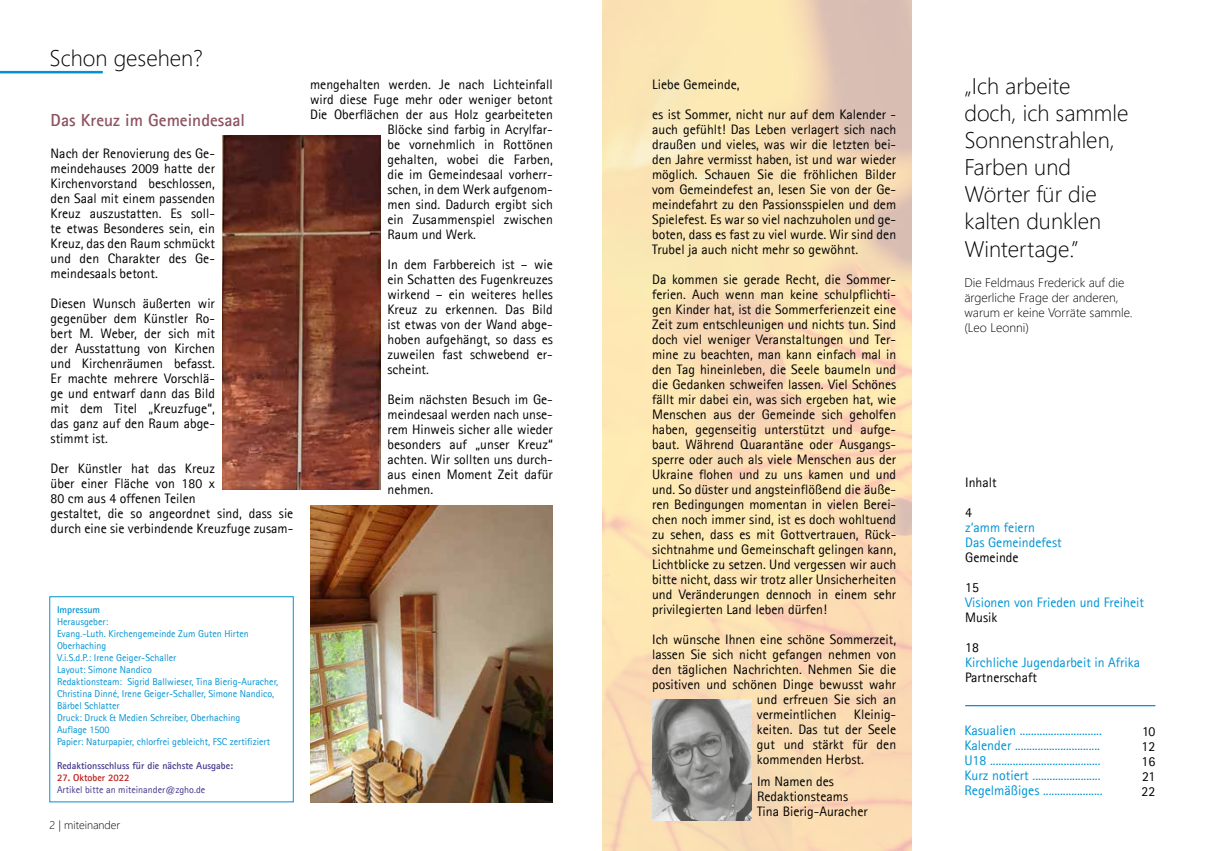
<style>
.page{position:relative;width:1205px;height:851px;background:#fff}
.page>*{position:absolute;margin:0;border:0;box-sizing:border-box;transform-origin:0 0}
.t1{font:300 22.5px/27px "Segoe UI";color:#000}
.t2{font:700 17.5px "Agfa Rotis Sans Serif";color:#8d525f}
.t3{font:13.88px/15.1px "Agfa Rotis Sans Serif";color:#0093d3}
.t4{font:13.75px/15px "Agfa Rotis Sans Serif";color:#000;text-align:justify}
.t5{font:13.75px/15px "Agfa Rotis Sans Serif";color:#0093d3}
.t6{font:300 12.5px/15px "Segoe UI";color:#000}
.t7{font:300 11.25px "Segoe UI";color:#000}
.t8{font:10px/12px "Agfa Rotis Sans Serif";color:#0093d3}
.t9{font:700 10px "Agfa Rotis Sans Serif";color:#43358b}
.t10{font:10px "Agfa Rotis Sans Serif";color:#43358b}
.t11{font:700 10px "Agfa Rotis Sans Serif";color:#be1716}
.t12{font:700 10px "Agfa Rotis Sans Serif";color:#0093d3}
</style>
<div class="page">
<hr style="left:0;top:71px;width:103px;height:2px;background:#0093d3">
<img style="left:222px;top:136px;width:158px;height:353px">
<img style="left:310px;top:505px;width:243px;height:296px">
<hr style="left:965px;top:705px;width:190px;height:1px;background:#0093d3">
<img style="left:603px;top:0;width:308px;height:850px">
<img style="left:652px;top:699px;width:99px;height:121px">
<h1 class="t1" style="left:50px;top:43px;width:155px">Schon gesehen?</h1>
<p class="t2" style="left:51px;top:108px;width:196px">Das Kreuz im Gemeindesaal</p>
<p class="t4" style="left:51px;top:145px;width:166px">Nach der Renovierung des Ge&shy;meindehauses 2009 hatte der Kirchenvorstand beschlossen, den Saal mit einem passenden Kreuz auszustatten. Es soll&shy;te etwas Besonderes sein, ein Kreuz, das den Raum schmückt und den Charakter des Ge&shy;meindesaals betont.</p>
<p class="t4" style="left:51px;top:296px;width:166px">Diesen Wunsch äußerten wir gegenüber dem Künstler Ro&shy;bert M. Weber, der sich mit der Ausstattung von Kirchen und Kirchenräumen befasst.<br>Er machte mehrere Vorschlä&shy;ge und entwarf dann das Bild mit dem Titel „Kreuzfuge“, das ganz auf den Raum abge&shy;stimmt ist.</p>
<p class="t4" style="left:51px;top:461px;width:244px;text-align:left">Der Künstler hat das Kreuz<br>über einer Fläche von 180 x<br>80 cm aus 4 offenen Teilen<br>gestaltet, die so angeordnet sind, dass sie durch eine sie verbindende Kreuzfuge zusam-</p>
<p class="t4" style="left:310px;top:76px;width:244px">mengehalten werden. Je nach Lichteinfall</p>
<p class="t4" style="left:310px;top:91px;width:244px">wird diese Fuge mehr oder weniger betont</p>
<p class="t4" style="left:310px;top:106px;width:244px">Die Oberflächen der aus Holz gearbeiteten</p>
<p class="t4" style="left:387px;top:121px;width:167px">Blöcke sind farbig in Acrylfar-</p>
<p class="t4" style="left:387px;top:136px;width:167px">be vornehmlich in Rottönen</p>
<p class="t4" style="left:387px;top:151px;width:167px">gehalten, wobei die Farben,</p>
<p class="t4" style="left:387px;top:166px;width:167px">die im Gemeindesaal vorherr-</p>
<p class="t4" style="left:387px;top:181px;width:167px">schen, in dem Werk aufgenom-</p>
<p class="t4" style="left:387px;top:196px;width:167px">men sind. Dadurch ergibt sich</p>
<p class="t4" style="left:387px;top:211px;width:167px">ein Zusammenspiel zwischen</p>
<p class="t4" style="left:387px;top:226px;width:90px">Raum und Werk.</p>
<p class="t4" style="left:387px;top:256px;width:167px">In dem Farbbereich ist – wie ein Schatten des Fugenkreuzes wirkend – ein weiteres helles Kreuz zu erkennen. Das Bild ist etwas von der Wand abge&shy;hoben aufgehängt, so dass es zuweilen fast schwebend er&shy;scheint.</p>
<p class="t4" style="left:387px;top:391px;width:167px">Beim nächsten Besuch im Ge&shy;meindesaal werden nach unse&shy;rem Hinweis sicher alle wieder besonders auf „unser Kreuz“ achten. Wir sollten uns durch&shy;aus einen Moment Zeit dafür nehmen.</p>
<p class="t12" style="left:57px;top:603px;width:45px">Impressum</p>
<p class="t8" style="left:57px;top:615px;width:223px">Herausgeber:<br>Evang.-Luth. Kirchengemeinde Zum Guten Hirten Oberhaching<br>V.i.S.d.P.: Irene Geiger-Schaller<br>Layout: Simone Nandico<br>Redaktionsteam: Sigrid Ballwieser, Tina Bierig-Auracher, Christina Dinné, Irene Geiger-Schaller, Simone Nandico, Bärbel Schlatter<br>Druck: Druck &amp; Medien Schreiber, Oberhaching<br>Auflage 1500<br>Papier: Naturpapier, chlorfrei gebleicht, FSC zertifiziert</p>
<p class="t9" style="left:57px;top:759px;width:178px">Redaktionsschluss für die nächste Ausgabe:</p>
<p class="t11" style="left:57px;top:771px;width:74px">27. Oktober 2022</p>
<p class="t10" style="left:57px;top:783px;width:150px">Artikel bitte an miteinander@zgho.de</p>
<p class="t7" style="left:50px;top:814px;width:72px">2 | miteinander</p>
<p class="t4" style="left:652px;top:69px;width:246px;line-height:30px">Liebe Gemeinde,<br>es ist Sommer, nicht nur auf dem Kalender -</p>
<p class="t4" style="left:652px;top:121px;width:246px">auch gefühlt! Das Leben verlagert sich nach draußen und vieles, was wir die letzten bei&shy;den Jahre vermisst haben, ist und war wieder möglich. Schauen Sie die fröhlichen Bilder vom Gemeindefest an, lesen Sie von der Ge&shy;meindefahrt zu den Passionsspielen und dem Spielefest. Es war so viel nachzuholen und ge&shy;boten, dass es fast zu viel wurde. Wir sind den Trubel ja auch nicht mehr so gewöhnt.</p>
<p class="t4" style="left:652px;top:271px;width:246px">Da kommen sie gerade Recht, die Sommer&shy;ferien. Auch wenn man keine schulpflichti&shy;gen Kinder hat, ist die Sommerferienzeit eine Zeit zum entschleunigen und nichts tun. Sind doch viel weniger Veranstaltungen und Ter&shy;mine zu beachten, man kann einfach mal in den Tag hineinleben, die Seele baumeln und die Gedanken schweifen lassen. Viel Schönes fällt mir dabei ein, was sich ergeben hat, wie Menschen aus der Gemeinde sich geholfen haben, gegenseitig unterstützt und aufge&shy;baut. Während Quarantäne oder Ausgangs&shy;sperre oder auch als viele Menschen aus der Ukraine flohen und zu uns kamen und und und. So düster und angsteinflößend die äuße&shy;ren Bedingungen momentan in vielen Berei&shy;chen noch immer sind, ist es doch wohltuend zu sehen, dass es mit Gottvertrauen, Rück&shy;sichtnahme und Gemeinschaft gelingen kann, Lichtblicke zu setzen. Und vergessen wir auch bitte nicht, dass wir trotz aller Unsicherheiten und Veränderungen dennoch in einem sehr privilegierten Land leben dürfen!</p>
<p class="t4" style="left:652px;top:631px;width:246px">Ich wünsche Ihnen eine schöne Sommerzeit,</p>
<p class="t4" style="left:652px;top:646px;width:246px">lassen Sie sich nicht gefangen nehmen von</p>
<p class="t4" style="left:652px;top:661px;width:246px">den täglichen Nachrichten. Nehmen Sie die</p>
<p class="t4" style="left:652px;top:676px;width:246px">positiven und schönen Dinge bewusst wahr</p>
<p class="t4" style="left:757px;top:691px;width:141px">und erfreuen Sie sich an</p>
<p class="t4" style="left:757px;top:706px;width:81px">vermeintlichen</p>
<p class="t4" style="left:757px;top:706px;width:141px;text-indent:97px">Kleinig&shy;keiten. Das tut der Seele gut und stärkt für den kommenden Herbst.</p>
<p class="t4" style="left:757px;top:773px;width:112px;text-align:left">Im Namen des<br>Redaktionsteams<br>Tina Bierig-Auracher</p>
<h1 class="t1" style="left:964px;top:71px;width:166px">„Ich arbeite<br>doch, ich sammle<br>Sonnenstrahlen,<br>Farben und<br>Wörter für die kalten dunklen<br>Wintertage.”</h1>
<p class="t6" style="left:964px;top:273px;width:170px">Die Feldmaus Frederick auf die ärgerliche Frage der anderen, warum er keine Vorräte sammle. (Leo Leonni)</p>
<p class="t4" style="left:965px;top:467px;width:33px;line-height:30px">Inhalt<br>4</p>
<p class="t5" style="left:965px;top:519px;width:98px">z‘amm feiern<br>Das Gemeindefest</p>
<p class="t4" style="left:965px;top:542px;width:55px;line-height:30px">Gemeinde<br>15</p>
<p class="t5" style="left:965px;top:594px;width:180px">Visionen von Frieden und Freiheit</p>
<p class="t4" style="left:965px;top:602px;width:34px;line-height:30px">Musik<br>18</p>
<p class="t5" style="left:965px;top:654px;width:176px">Kirchliche Jugendarbeit in Afrika</p>
<p class="t4" style="left:965px;top:669px;width:73px">Partnerschaft</p>
<p class="t3" style="left:964px;top:722px;width:140px">Kasualien .............................<br>Kalender ..............................<br>U18 .......................................<br>Kurz notiert ........................<br>Regelmäßiges .....................</p>
<p class="t4" style="left:1141px;top:723px;width:15px">10<br>12<br>16<br>21<br>22</p>
</div>
